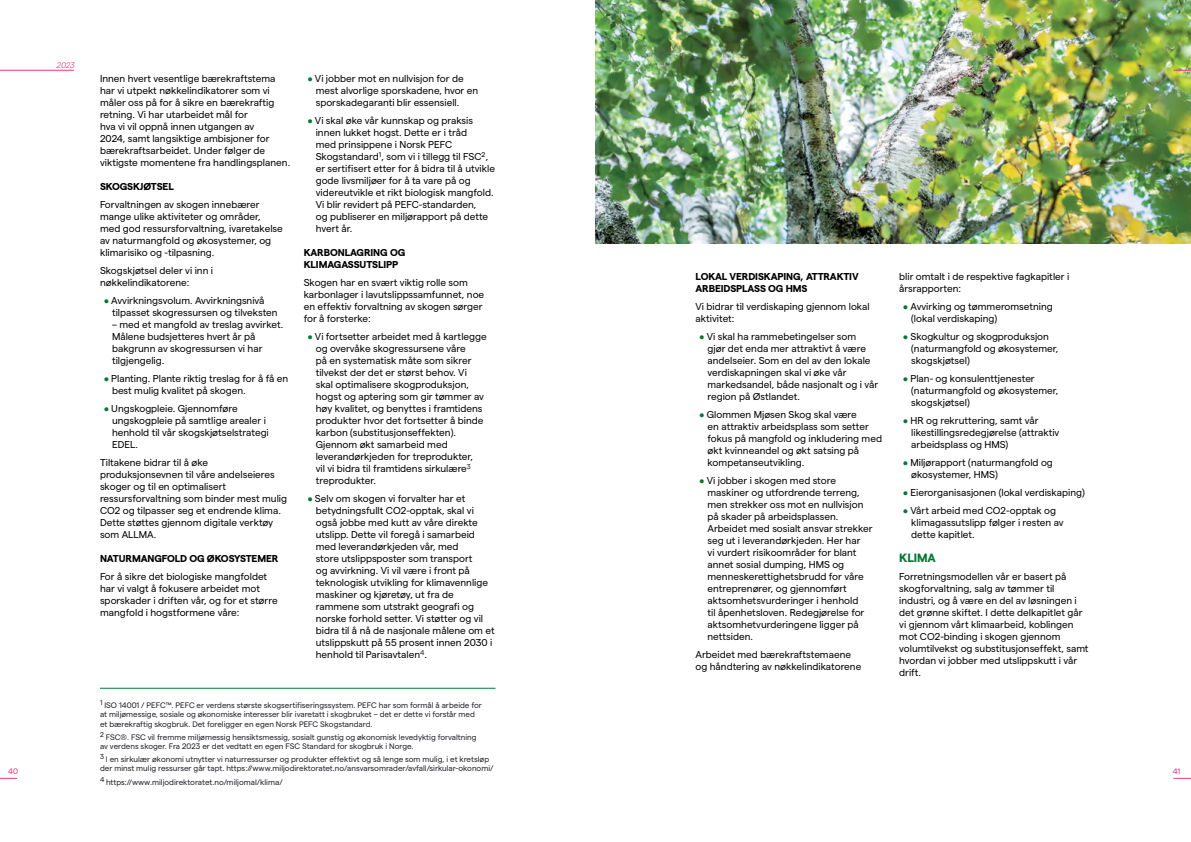
<style>
.page{position:relative;width:1191px;height:842px;background:#fff}
.page>*{position:absolute;margin:0;border:0;box-sizing:border-box;transform-origin:0 0}
.t1{font:700 12px "Matter";letter-spacing:-.01em;color:#007933}
.t2{font:10px/12px "Matter";color:#000}
.t3{font:700 10px/12px "Matter";letter-spacing:-.01em;color:#000}
.t4{font:8px/9.2px "Matter";color:#232027}
.t5{font:italic 300 8px "Matter";color:#ee3780}
.t6{font:8px "Matter";color:#ee3780}
.s1{color:#007933}
</style>
<div class="page">
<hr style="left:100px;top:688px;width:395px;height:1px;background:#007933">
<img style="left:595px;top:0;width:596px;height:243px">
<svg style="left:0;top:778px;width:17px;height:1px"></svg>
<svg style="left:1173px;top:70px;width:18px;height:1px"></svg>
<svg style="left:1173px;top:778px;width:18px;height:1px"></svg>
<hr style="left:0;top:70px;width:74px;height:1px;background:#ee3780">
<p class="t5" style="left:56px;top:59px;width:22px">2023</p>
<p class="t2" style="left:100px;top:72px;width:192px">Innen hvert vesentlige bærekraftstema har vi utpekt nøkkelindikatorer som vi måler oss på for å sikre en bærekraftig retning. Vi har utarbeidet mål for<br>hva vi vil oppnå innen utgangen av<br>2024, samt langsiktige ambisjoner for bærekraftsarbeidet. Under følger de viktigste momentene fra handlingsplanen.</p>
<p class="t3" style="left:100px;top:180px;width:75px">SKOGSKJØTSEL</p>
<p class="t2" style="left:100px;top:198px;width:184px">Forvaltningen av skogen innebærer mange ulike aktiviteter og områder, med god ressursforvaltning, ivaretakelse av naturmangfold og økosystemer, og klimarisiko og -tilpasning.</p>
<p class="t2" style="left:100px;top:264px;width:115px">Skogskjøtsel deler vi inn i nøkkelindikatorene:</p>
<p class="t2" style="left:112px;top:294px;width:167px;text-indent:-8px"><span class="s1">•</span> Avvirkningsvolum. Avvirkningsnivå tilpasset skogressursen og tilveksten</p>
<p class="t2" style="left:112px;top:318px;width:173px">– med et mangfold av treslag avvirket.<br>Målene budsjetteres hvert år på bakgrunn av skogressursen vi har tilgjengelig.</p>
<p class="t2" style="left:112px;top:372px;width:178px;text-indent:-8px"><span class="s1">•</span> Planting. Plante riktig treslag for å få en best mulig kvalitet på skogen.</p>
<p class="t2" style="left:112px;top:402px;width:158px;text-indent:-8px"><span class="s1">•</span> Ungskogpleie. Gjennomføre ungskogpleie på samtlige arealer i henhold til vår skogskjøtselstrategi<br>EDEL.</p>
<p class="t2" style="left:100px;top:456px;width:188px">Tiltakene bidrar til å øke produksjonsevnen til våre andelseieres skoger og til en optimalisert ressursforvaltning som binder mest mulig<br>CO2 og tilpasser seg et endrende klima.<br>Dette støttes gjennom digitale verktøy som ALLMA.</p>
<p class="t3" style="left:100px;top:552px;width:180px">NATURMANGFOLD OG ØKOSYSTEMER</p>
<p class="t2" style="left:100px;top:570px;width:179px">For å sikre det biologiske mangfoldet har vi valgt å fokusere arbeidet mot sporskader i driften vår, og for et større mangfold i hogstformene våre:</p>
<p class="t2" style="left:316px;top:72px;width:164px;text-indent:-8px"><span class="s1">•</span> Vi jobber mot en nullvisjon for de mest alvorlige sporskadene, hvor en sporskadegaranti blir essensiell.</p>
<p class="t2" style="left:316px;top:114px;width:181px;text-indent:-8px"><span class="s1">•</span> Vi skal øke vår kunnskap og praksis innen lukket hogst. Dette er i tråd<br>med prinsippene i Norsk PEFC Skogstandard<sup>1</sup>, som vi i tillegg til FSC<sup>2</sup>, er sertifisert etter for å bidra til å utvikle gode livsmiljøer for å ta vare på og videreutvikle et rikt biologisk mangfold.<br>Vi blir revidert på PEFC-standarden,<br>og publiserer en miljørapport på dette hvert år.</p>
<p class="t3" style="left:304px;top:246px;width:103px">KARBONLAGRING OG<br>KLIMAGASSUTSLIPP</p>
<p class="t2" style="left:304px;top:276px;width:182px">Skogen har en svært viktig rolle som karbonlager i lavutslippssamfunnet, noe en effektiv forvaltning av skogen sørger for å forsterke:</p>
<p class="t2" style="left:316px;top:330px;width:173px;text-indent:-8px"><span class="s1">•</span> Vi fortsetter arbeidet med å kartlegge og overvåke skogressursene våre<br>på en systematisk måte som sikrer tilvekst der det er størst behov. Vi<br>skal optimalisere skogproduksjon, hogst og aptering som gir tømmer av høy kvalitet, og benyttes i framtidens produkter hvor det fortsetter å binde karbon (substitusjonseffekten).<br>Gjennom økt samarbeid med leverandørkjeden for treprodukter,<br>vil vi bidra til framtidens sirkulære<sup>3 </sup>treprodukter.</p>
<p class="t2" style="left:316px;top:492px;width:180px;text-indent:-8px"><span class="s1">•</span> Selv om skogen vi forvalter har et betydningsfullt CO2-opptak, skal vi også jobbe med kutt av våre direkte utslipp. Dette vil foregå i samarbeid med leverandørkjeden vår, med<br>store utslippsposter som transport<br>og avvirkning. Vi vil være i front på teknologisk utvikling for klimavennlige maskiner og kjøretøy, ut fra de rammene som utstrakt geografi og norske forhold setter. Vi støtter og vil bidra til å nå de nasjonale målene om et utslippskutt på 55 prosent innen 2030 i henhold til Parisavtalen<sup>4</sup>.</p>
<p class="t3" style="left:695px;top:270px;width:165px">LOKAL VERDISKAPING, ATTRAKTIV<br>ARBEIDSPLASS OG HMS</p>
<p class="t2" style="left:695px;top:300px;width:176px">Vi bidrar til verdiskaping gjennom lokal aktivitet:</p>
<p class="t2" style="left:707px;top:330px;width:172px;text-indent:-8px"><span class="s1">•</span> Vi skal ha rammebetingelser som<br>gjør det enda mer attraktivt å være andelseier. Som en del av den lokale verdiskapningen skal vi øke vår markedsandel, både nasjonalt og i vår region på Østlandet.</p>
<p class="t2" style="left:707px;top:408px;width:176px;text-indent:-8px"><span class="s1">•</span> Glommen Mjøsen Skog skal være<br>en attraktiv arbeidsplass som setter fokus på mangfold og inkludering med økt kvinneandel og økt satsing på kompetanseutvikling.</p>
<p class="t2" style="left:707px;top:474px;width:167px;text-indent:-8px"><span class="s1">•</span> Vi jobber i skogen med store maskiner og utfordrende terreng, men strekker oss mot en nullvisjon på skader på arbeidsplassen.<br>Arbeidet med sosialt ansvar strekker seg ut i leverandørkjeden. Her har<br>vi vurdert risikoområder for blant annet sosial dumping, HMS og menneskerettighetsbrudd for våre entreprenører, og gjennomført aktsomhetsvurderinger i henhold<br>til åpenhetsloven. Redegjørelse for aktsomhetvurderingene ligger på nettsiden.</p>
<p class="t2" style="left:695px;top:648px;width:167px">Arbeidet med bærekraftstemaene og håndtering av nøkkelindikatorene</p>
<p class="t2" style="left:899px;top:270px;width:172px">blir omtalt i de respektive fagkapitler i årsrapporten:</p>
<p class="t2" style="left:911px;top:300px;width:143px;text-indent:-8px"><span class="s1">•</span> Avvirking og tømmeromsetning (lokal verdiskaping)</p>
<p class="t2" style="left:911px;top:330px;width:149px;text-indent:-8px"><span class="s1">•</span> Skogkultur og skogproduksjon (naturmangfold og økosystemer, skogskjøtsel)</p>
<p class="t2" style="left:911px;top:372px;width:149px;text-indent:-8px"><span class="s1">•</span> Plan- og konsulenttjenester (naturmangfold og økosystemer, skogskjøtsel)</p>
<p class="t2" style="left:911px;top:414px;width:150px;text-indent:-8px"><span class="s1">•</span> HR og rekruttering, samt vår likestillingsredegjørelse (attraktiv arbeidsplass og HMS)</p>
<p class="t2" style="left:911px;top:456px;width:143px;text-indent:-8px"><span class="s1">•</span> Miljørapport (naturmangfold og økosystemer, HMS)</p>
<p class="t2" style="left:903px;top:486px;width:183px"><span class="s1">•</span> Eierorganisasjonen (lokal verdiskaping)</p>
<p class="t2" style="left:911px;top:504px;width:154px;text-indent:-8px"><span class="s1">•</span> Vårt arbeid med CO2-opptak og klimagassutslipp følger i resten av dette kapitlet.</p>
<p class="t1" style="left:899px;top:549px;width:38px">KLIMA</p>
<p class="t2" style="left:899px;top:570px;width:191px">Forretningsmodellen vår er basert på skogforvaltning, salg av tømmer til industri, og å være en del av løsningen i det grønne skiftet. I dette delkapitlet går vi gjennom vårt klimaarbeid, koblingen mot CO2-binding i skogen gjennom volumtilvekst og substitusjonseffekt, samt hvordan vi jobber med utslippskutt i vår drift.</p>
<p class="t4" style="left:100px;top:700px;width:383px"><sup>1</sup> ISO 14001 / PEFC™. PEFC er verdens største skogsertifiseringssystem. PEFC har som formål å arbeide for at miljømessige, sosiale og økonomiske interesser blir ivaretatt i skogbruket – det er dette vi forstår med et bærekraftig skogbruk. Det foreligger en egen Norsk PEFC Skogstandard.</p>
<p class="t4" style="left:100px;top:732px;width:378px"><sup>2</sup> FSC®. FSC vil fremme miljømessig hensiktsmessig, sosialt gunstig og økonomisk levedyktig forvaltning av verdens skoger. Fra 2023 er det vedtatt en egen FSC Standard for skogbruk i Norge.</p>
<p class="t4" style="left:100px;top:754px;width:395px"><sup>3</sup> I en sirkulær økonomi utnytter vi naturressurser og produkter effektivt og så lenge som mulig, i et kretsløp der minst mulig ressurser går tapt. https://www.miljodirektoratet.no/ansvarsomrader/avfall/sirkular-okonomi/</p>
<p class="t4" style="left:100px;top:776px;width:184px"><sup>4</sup> https://www.miljodirektoratet.no/miljomal/klima/</p>
<p class="t6" style="left:8px;top:765px;width:11px">40</p>
<p class="t6" style="left:1173px;top:765px;width:9px">41</p>
</div>
